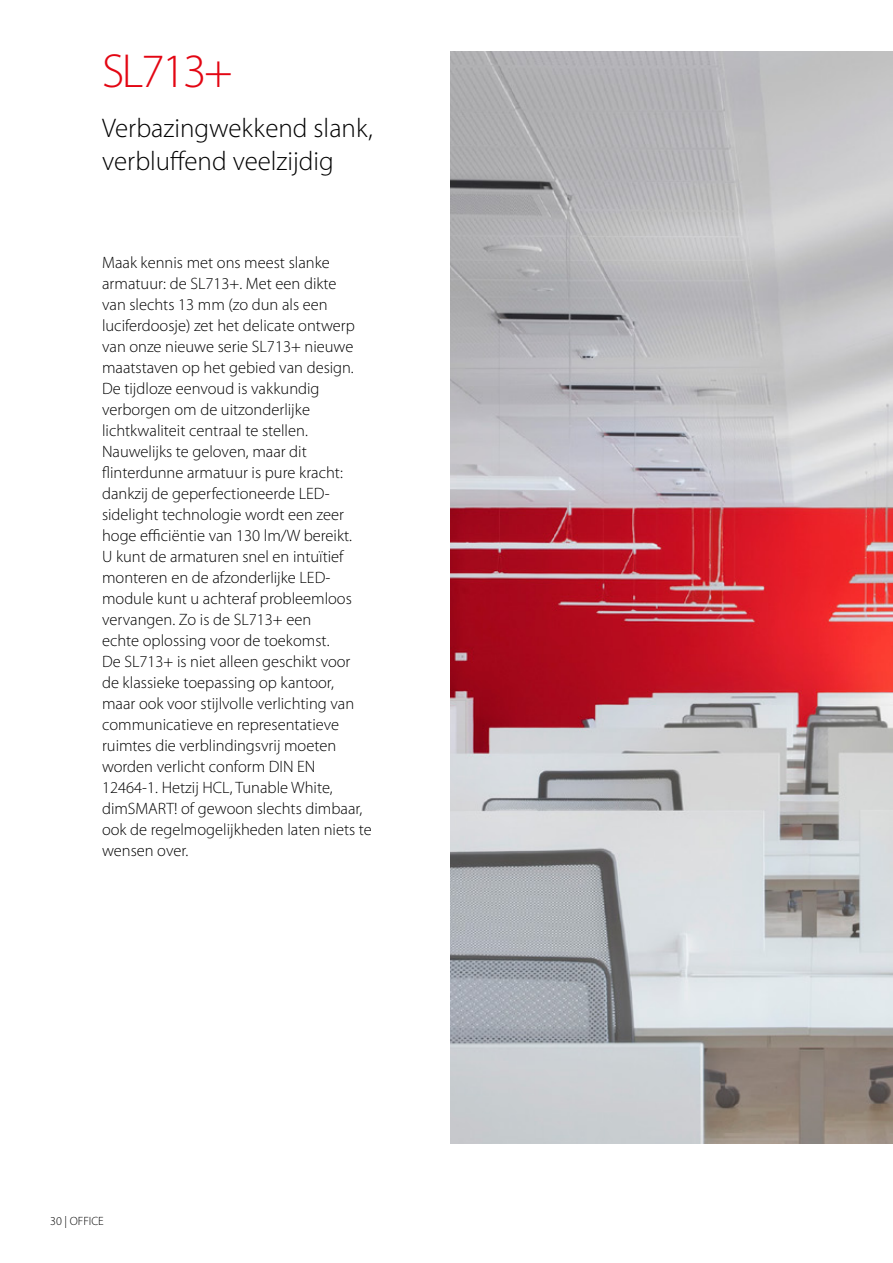
<style>
.page{position:relative;width:893px;height:1263px;background:#fff}
.page>*{position:absolute;margin:0;border:0;box-sizing:border-box;transform-origin:0 0}
.t1{font:300 48px "Myriad Pro";letter-spacing:-.05em;color:#e30613}
.t2{font:300 27px/32.4px "Myriad Pro";color:#000}
.t3{font:300 16.5px/21px "Myriad Pro";color:#000}
.t4{font:300 12px "Myriad Pro";color:#000}
</style>
<div class="page">
<img style="left:451px;top:51px;width:442px;height:1093px">
<h1 class="t1" style="left:102px;top:42px;width:132px">SL713+</h1>
<h2 class="t2" style="left:102px;top:112px;width:272px">Verbazingwekkend slank, verbluffend veelzijdig</h2>
<p class="t3" style="left:102px;top:251px;width:271px">Maak kennis met ons meest slanke armatuur: de SL713+. Met een dikte<br>van slechts 13 mm (zo dun als een luciferdoosje) zet het delicate ontwerp van onze nieuwe serie SL713+ nieuwe maatstaven op het gebied van design.<br>De tijdloze eenvoud is vakkundig verborgen om de uitzonderlijke lichtkwaliteit centraal te stellen.<br>Nauwelijks te geloven, maar dit flinterdunne armatuur is pure kracht: dankzij de geperfectioneerde LED&shy;sidelight technologie wordt een zeer hoge efficiëntie van 130 lm/W bereikt.<br>U kunt de armaturen snel en intuïtief monteren en de afzonderlijke LED&shy;module kunt u achteraf probleemloos vervangen. Zo is de SL713+ een<br>echte oplossing voor de toekomst.<br>De SL713+ is niet alleen geschikt voor<br>de klassieke toepassing op kantoor,<br>maar ook voor stijlvolle verlichting van communicatieve en representatieve ruimtes die verblindingsvrij moeten worden verlicht conform DIN EN 12464-1. Hetzij HCL, Tunable White, dimSMART! of gewoon slechts dimbaar, ook de regelmogelijkheden laten niets te wensen over.</p>
<p class="t4" style="left:50px;top:1214px;width:55px">30 | OFFICE</p>
</div>
